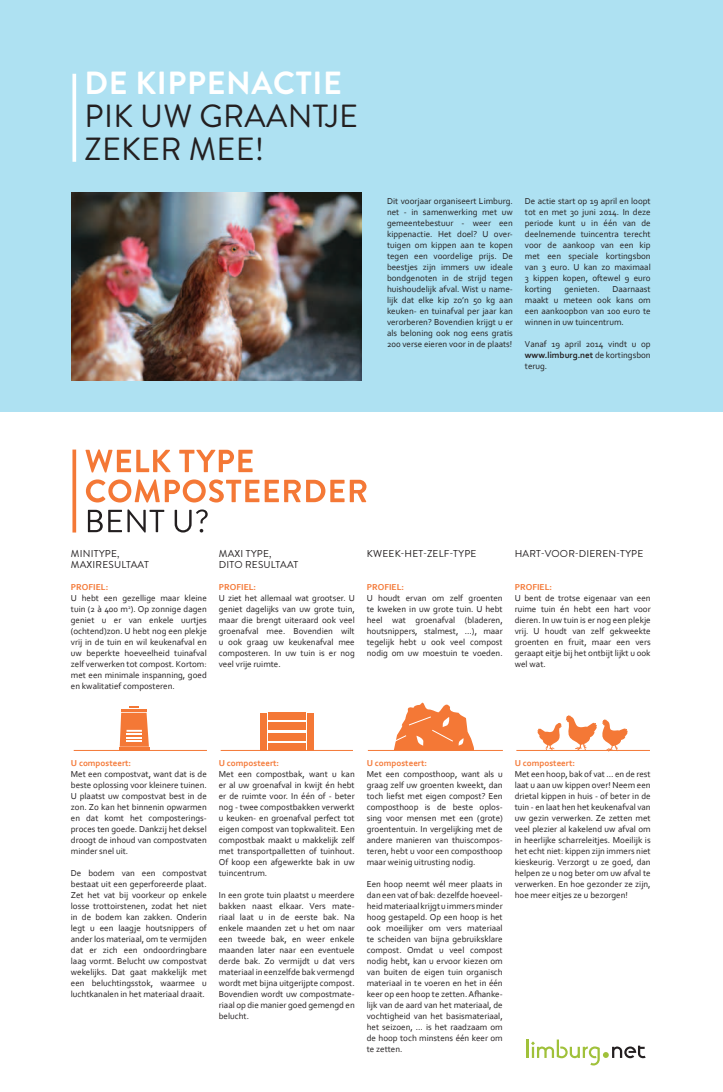
<style>
.page{position:relative;width:723px;height:1092px;background:#fff}
.page>*{position:absolute;margin:0;border:0;box-sizing:border-box;transform-origin:0 0}
.t1{font:32px/33px "Brandon Grotesque";letter-spacing:.01em;color:#231f20}
.t2{font:700 32px "Brandon Grotesque";letter-spacing:.02em;color:#fff}
.t3{font:10px/11px "Brandon Grotesque";letter-spacing:.02em;color:#231f20}
.t4{font:9px/11px "Corbel";color:#231f20;text-align:justify}
.t5{font:700 9px "Corbel";color:#f47836}
.s1{font-weight:700}
</style>
<div class="page">
<div style="left:0;top:0;width:723px;height:411px;background:#aee1f2"></div>
<img style="left:72px;top:192px;width:289px;height:188px">
<svg style="left:88px;top:509px;width:120px;height:23px"></svg>
<svg style="left:86px;top:479px;width:280px;height:23px"></svg>
<svg style="left:85px;top:449px;width:168px;height:23px"></svg>
<svg style="left:72px;top:74px;width:4px;height:88px"></svg>
<svg style="left:72px;top:449px;width:4px;height:83px"></svg>
<svg style="left:537px;top:715px;width:91px;height:35px"></svg>
<hr style="left:119px;top:747px;width:31px;height:3px;background:#f47836">
<svg style="left:120px;top:706px;width:29px;height:40px"></svg>
<div style="left:260px;top:712px;width:6px;height:38px;background:#f47836"></div>
<div style="left:308px;top:712px;width:6px;height:38px;background:#f47836"></div>
<div style="left:268px;top:712px;width:38px;height:8px;background:#f47836"></div>
<div style="left:268px;top:722px;width:38px;height:7px;background:#f47836"></div>
<div style="left:268px;top:733px;width:38px;height:7px;background:#f47836"></div>
<div style="left:268px;top:743px;width:38px;height:7px;background:#f47836"></div>
<svg style="left:393px;top:702px;width:80px;height:48px"></svg>
<hr style="left:74px;top:750px;width:133px;height:1px;background:#f47836">
<hr style="left:221px;top:750px;width:132px;height:1px;background:#f47836">
<hr style="left:368px;top:750px;width:135px;height:1px;background:#f47836">
<hr style="left:516px;top:750px;width:134px;height:1px;background:#f47836">
<svg style="left:527px;top:1039px;width:119px;height:26px"></svg>
<h1 class="t2" style="left:85px;top:61px;width:259px">DE KIPPENACTIE</h1>
<h1 class="t1" style="left:85px;top:100px;width:275px">PIK UW GRAANTJE<br>ZEKER MEE!</h1>
<p class="t4" style="left:387px;top:196px;width:127px">Dit voorjaar organiseert Limburg. net - in samenwerking met uw gemeen te bestuur - weer een kippen a ctie. Het doel? U over&shy;tuigen om kippen aan te kopen tegen een voordelige prijs. De beestjes zijn immers uw ideale bondgenoten in de strijd tegen huishoudelijk afval. Wist u name&shy;lijk dat elke kip zo’n 50 kg aan keuken- en tuinafval per jaar kan verorberen? Bovendien krijgt u er als beloning ook nog eens gratis 200 verse eieren voor in de plaats!</p>
<p class="t4" style="left:525px;top:196px;width:127px">De actie start op 19 april en loopt tot en met 30 juni 2014. In deze periode kunt u in één van de deelnemende tuincentra terecht voor de aankoop van een kip met een speciale kortingsbon van 3 euro. U kan zo maximaal 3 kippen kopen, oftewel 9 euro korting</p>
<p class="t4" style="left:564px;top:284px;width:37px">genieten.</p>
<p class="t4" style="left:525px;top:284px;width:127px;text-indent:88px">Daar naast maakt u meteen ook kans om een aan koopbon van 100 euro te winnen in uw tuin centrum.</p>
<p class="t4" style="left:525px;top:339px;width:127px">Vanaf 19 april 2014 vindt u op <span class="s1">www.limburg.net</span> de kortingsbon terug.</p>
<p class="t3" style="left:71px;top:547px;width:79px">MINITYPE,<br>MAXIRESULTAAT</p>
<p class="t5" style="left:71px;top:581px;width:39px">PROFIEL:</p>
<p class="t4" style="left:71px;top:592px;width:137px">U hebt een gezellige maar kleine tuin (2 à 400 m<sup>2</sup>). Op zonnige dagen geniet u er van enkele uurtjes (ochtend)zon. U hebt nog een plekje vrij in de tuin en wil keukenafval en uw beperkte hoeveelheid tuinafval zelf verwerken tot compost. Kortom: met een minimale inspanning, goed en kwalitatief composteren.</p>
<p class="t3" style="left:219px;top:547px;width:81px">MAXI TYPE,<br>DITO RESULTAAT</p>
<p class="t5" style="left:219px;top:581px;width:39px">PROFIEL:</p>
<p class="t4" style="left:219px;top:592px;width:137px">U ziet het allemaal wat grootser. U geniet dagelijks van uw grote tuin, maar die brengt uiteraard ook veel groenafval mee. Bovendien wilt u ook graag uw keukenafval mee composteren. In uw tuin is er nog veel vrije ruimte.</p>
<p class="t3" style="left:367px;top:547px;width:111px">KWEEK-HET-ZELF-TYPE</p>
<p class="t5" style="left:367px;top:581px;width:39px">PROFIEL:</p>
<p class="t4" style="left:367px;top:592px;width:137px">U houdt ervan om zelf groenten te kweken in uw grote tuin. U hebt heel wat groenafval (bladeren, houtsnippers, stalmest, …), maar tegelijk hebt u ook veel compost nodig om uw moestuin te voeden.</p>
<p class="t3" style="left:515px;top:547px;width:130px">HART-VOOR-DIEREN-TYPE</p>
<p class="t5" style="left:515px;top:581px;width:39px">PROFIEL:</p>
<p class="t4" style="left:515px;top:592px;width:137px">U bent de trotse eigenaar van een ruime tuin én hebt een hart voor dieren. In uw tuin is er nog een plekje vrij. U houdt van zelf gekweekte groenten en fruit, maar een vers geraapt eitje bij het ontbijt lijkt u ook wel wat.</p>
<p class="t5" style="left:71px;top:757px;width:62px">U composteert:</p>
<p class="t4" style="left:71px;top:768px;width:137px">Met een compostvat, want dat is de beste oplossing voor kleinere tuinen.<br>U plaatst uw compostvat best in de zon. Zo kan het binnenin opwarmen en dat komt het composterings&shy;proces ten goede. Dankzij het deksel droogt de inhoud van compostvaten minder snel uit.</p>
<p class="t4" style="left:71px;top:867px;width:137px">De bodem van een compostvat bestaat uit een geperforeerde plaat.<br>Zet het vat bij voorkeur op enkele losse trottoirstenen, zodat het niet in de bodem kan zakken. Onderin legt u een laagje houtsnippers of ander los materiaal, om te vermijden dat er zich een ondoordringbare laag vormt. Belucht uw compostvat wekelijks. Dat gaat makkelijk met een beluchtingsstok, waarmee u luchtkanalen in het materiaal draait.</p>
<p class="t5" style="left:219px;top:757px;width:62px">U composteert:</p>
<p class="t4" style="left:219px;top:768px;width:137px">Met een compostbak, want u kan er al uw groenafval in kwijt én hebt er de ruimte voor. In één of - beter nog - twee compostbakken verwerkt u keuken- en groenafval perfect tot eigen compost van topkwaliteit. Een compostbak maakt u makkelijk zelf met transportpalletten of tuinhout.<br>Of koop een afgewerkte bak in uw tuincentrum.</p>
<p class="t4" style="left:219px;top:889px;width:137px">In een grote tuin plaatst u meerdere bakken naast elkaar. Vers mate&shy;riaal laat u in de eerste bak. Na enkele maanden zet u het om naar een tweede bak, en weer enkele maanden later naar een eventuele derde bak. Zo vermijdt u dat vers materiaal in eenzelfde bak vermengd wordt met bijna uitgerijpte compost.<br>Bovendien wordt uw compostmate&shy;riaal op die manier goed gemengd en belucht.</p>
<p class="t5" style="left:367px;top:757px;width:62px">U composteert:</p>
<p class="t4" style="left:367px;top:768px;width:137px">Met een composthoop, want als u graag zelf uw groenten kweekt, dan toch liefst met eigen compost? Een composthoop is de beste oplos&shy;sing voor mensen met een (grote) groententuin. In vergelijking met de andere manieren van thuiscompos&shy;teren, hebt u voor een composthoop maar weinig uitrusting nodig.</p>
<p class="t4" style="left:367px;top:878px;width:137px">Een hoop neemt wél meer plaats in dan een vat of bak: dezelfde hoeveel&shy;heid materiaal krijgt u immers minder hoog gestapeld. Op een hoop is het ook moeilijker om vers materiaal te scheiden van bijna gebruiksklare compost. Omdat u veel compost nodig hebt, kan u ervoor kiezen om van buiten de eigen tuin organisch materiaal in te voeren en het in één keer op een hoop te zetten. Afhanke&shy;lijk van de aard van het materiaal, de vochtigheid van het basismateriaal, het seizoen, … is het raadzaam om de hoop toch minstens één keer om te zetten.</p>
<p class="t5" style="left:515px;top:757px;width:62px">U composteert:</p>
<p class="t4" style="left:515px;top:768px;width:137px">Met een hoop, bak of vat … en de rest laat u aan uw kippen over! Neem een drietal kippen in huis - of beter in de tuin - en laat hen het keukenafval van uw gezin verwerken. Ze zetten met veel plezier al kakelend uw afval om in heerlijke scharreleitjes. Moeilijk is het echt niet: kippen zijn immers niet kieskeurig. Verzorgt u ze goed, dan helpen ze u nog beter om uw afval te verwerken. En hoe gezonder ze zijn, hoe meer eitjes ze u bezorgen!</p>
</div>
